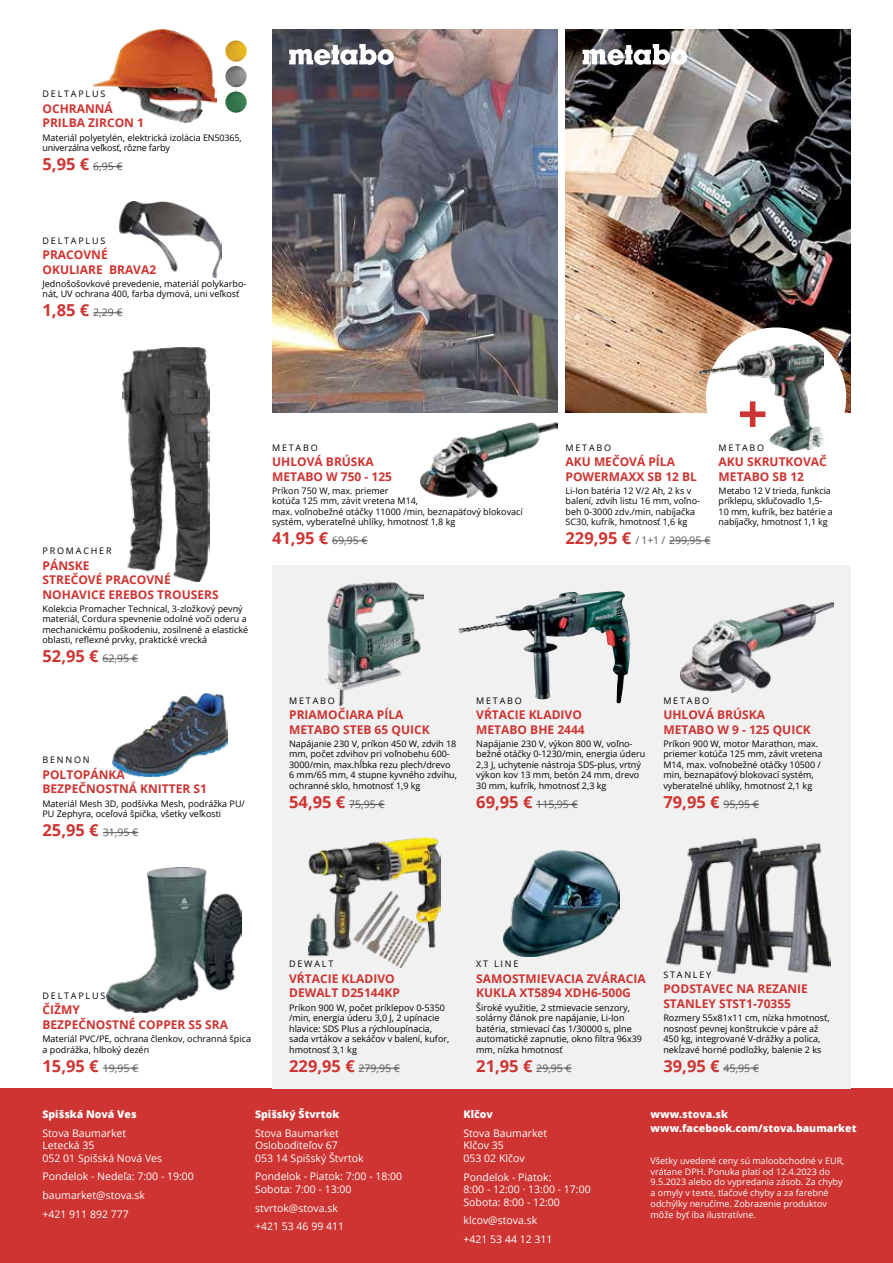
<style>
.page{position:relative;width:893px;height:1263px;background:#fff}
.page>*{position:absolute;margin:0;border:0;box-sizing:border-box;transform-origin:0 0}
.t1{font:700 16.5px "Open Sans";color:#ce3431}
.t2{font:700 12px/14.4px "Open Sans";color:#ce3431}
.t3{font:10.5px/12.6px "Open Sans";color:#fff}
.t4{font:800 10.5px "Open Sans";color:#fff}
.t5{font:10.5px "Open Sans";color:#58595b}
.t6{font:9px/10.5px "Open Sans";color:#000}
.t7{font:9px/10.8px "Open Sans";color:#fff}
.t8{font:9px "Open Sans";letter-spacing:.2em;color:#000}
.s1{font-weight:400;font-size:10.5px;color:#58595b}
.s2{font-weight:700;font-size:16.5px;color:#ce3431}
</style>
<div class="page">
<div style="left:0;top:1089px;width:893px;height:174px;background:#ce3431"></div>
<div style="left:272px;top:566px;width:578px;height:523px;background:#f1f1f2"></div>
<img style="left:566px;top:30px;width:284px;height:382px">
<div style="left:706px;top:327px;width:140px;height:141px;background:#fff;border-radius:50%"></div>
<img style="left:272px;top:30px;width:285px;height:382px">
<img style="left:421px;top:422px;width:136px;height:75px">
<hr style="left:332px;top:540px;width:36px;height:1px;background:#58595b">
<svg style="left:289px;top:43px;width:106px;height:22px"></svg>
<svg style="left:583px;top:43px;width:106px;height:22px"></svg>
<hr style="left:669px;top:540px;width:41px;height:1px;background:#58595b">
<img style="left:325px;top:583px;width:98px;height:122px">
<img style="left:458px;top:591px;width:158px;height:43px">
<img style="left:680px;top:602px;width:153px;height:90px">
<hr style="left:723px;top:804px;width:36px;height:1px;background:#58595b">
<hr style="left:349px;top:804px;width:36px;height:1px;background:#58595b">
<hr style="left:536px;top:804px;width:42px;height:1px;background:#58595b">
<img style="left:698px;top:344px;width:126px;height:107px">
<svg style="left:740px;top:401px;width:25px;height:26px"></svg>
<img style="left:225px;top:91px;width:22px;height:22px;border-radius:11px">
<img style="left:225px;top:66px;width:22px;height:21px;border-radius:11px">
<img style="left:225px;top:40px;width:22px;height:22px;border-radius:11px">
<img style="left:94px;top:30px;width:123px;height:93px">
<hr style="left:93px;top:166px;width:30px;height:1px;background:#58595b">
<img style="left:122px;top:348px;width:87px;height:233px">
<hr style="left:103px;top:658px;width:35px;height:1px;background:#58595b">
<img style="left:119px;top:201px;width:102px;height:77px">
<hr style="left:93px;top:312px;width:30px;height:1px;background:#58595b">
<img style="left:107px;top:867px;width:135px;height:145px">
<hr style="left:103px;top:1068px;width:35px;height:1px;background:#58595b">
<img style="left:666px;top:838px;width:165px;height:136px">
<hr style="left:723px;top:1068px;width:36px;height:1px;background:#58595b">
<img style="left:308px;top:838px;width:132px;height:129px">
<hr style="left:359px;top:1068px;width:41px;height:1px;background:#58595b">
<hr style="left:536px;top:1068px;width:36px;height:1px;background:#58595b">
<img style="left:503px;top:850px;width:116px;height:107px">
<img style="left:113px;top:694px;width:114px;height:82px">
<hr style="left:103px;top:832px;width:35px;height:1px;background:#58595b">
<p class="t8" style="left:43px;top:88px;width:64px">DELTAPLUS</p>
<h2 class="t2" style="left:43px;top:101px;width:103px">OCHRANNÁ<br>PRILBA ZIRCON 1</h2>
<p class="t6" style="left:43px;top:132px;width:200px">Materiál polyetylén, elektrická izolácia EN50365, univerzálna veľkosť, rôzne farby</p>
<h1 class="t1" style="left:43px;top:152px;width:82px">5,95 € <span class="s1">6,95 €</span></h1>
<p class="t8" style="left:43px;top:234px;width:64px">DELTAPLUS</p>
<h2 class="t2" style="left:43px;top:247px;width:115px">PRACOVNÉ<br>OKULIARE BRAVA2</h2>
<p class="t6" style="left:43px;top:278px;width:205px">Jednošošovkové prevedenie, materiál polykarbo&shy;nát, UV ochrana 400, farba dymová, uni veľkosť</p>
<h1 class="t1" style="left:43px;top:299px;width:82px">1,85 € <span class="s1">2,29 €</span></h1>
<p class="t8" style="left:43px;top:545px;width:71px">PROMACHER</p>
<h2 class="t2" style="left:43px;top:558px;width:178px">PÁNSKE<br>STREČOVÉ PRACOVNÉ<br>NOHAVICE EREBOS TROUSERS</h2>
<p class="t6" style="left:43px;top:603px;width:207px">Kolekcia Promacher Technical, 3-zložkový pevný materiál, Cordura spevnenie odolné voči oderu a mechanickému poškodeniu, zosilnené a elastické oblasti, reflexné prvky, praktické vrecká</p>
<h1 class="t1" style="left:43px;top:645px;width:97px">52,95 € <span class="s1">62,95 €</span></h1>
<p class="t6" style="left:43px;top:755px;width:49px">BENNON</p>
<h2 class="t2" style="left:43px;top:767px;width:166px">POLTOPÁNKA<br>BEZPEČNOSTNÁ KNITTER S1</h2>
<p class="t6" style="left:43px;top:798px;width:204px">Materiál Mesh 3D, podšívka Mesh, podrážka PU/<br>PU Zephyra, oceľová špička, všetky veľkosti</p>
<h1 class="t1" style="left:43px;top:818px;width:97px">25,95 € <span class="s1">31,95 €</span></h1>
<p class="t6" style="left:272px;top:442px;width:47px">METABO</p>
<h2 class="t2" style="left:272px;top:454px;width:121px">UHLOVÁ BRÚSKA<br>METABO W 750 - 125</h2>
<p class="t6" style="left:272px;top:485px;width:252px">Príkon 750 W, max. priemer<br>kotúča 125 mm, závit vretena M14,<br>max. voľnobežné otáčky 11000 /min, beznapäťový blokovací systém, vyberateľné uhlíky, hmotnosť 1,8 kg</p>
<h1 class="t1" style="left:272px;top:527px;width:97px">41,95 € <span class="s1">69,95 €</span></h1>
<p class="t6" style="left:566px;top:442px;width:47px">METABO</p>
<p class="t6" style="left:719px;top:442px;width:47px">METABO</p>
<h2 class="t2" style="left:566px;top:454px;width:133px">AKU MEČOVÁ PÍLA<br>POWERMAXX SB 12 BL</h2>
<h2 class="t2" style="left:719px;top:454px;width:110px">AKU SKRUTKOVAČ<br>METABO SB 12</h2>
<p class="t6" style="left:566px;top:485px;width:136px">Li-Ion batéria 12 V/2 Ah, 2 ks v balení, zdvih listu 16 mm, voľno&shy;beh 0-3000 zdv./min, nabíjačka<br>SC30, kufrík, hmotnosť 1,6 kg</p>
<p class="t6" style="left:719px;top:485px;width:116px">Metabo 12 V trieda, funkcia príklepu, skľučovadlo 1,5-<br>10 mm, kufrík, bez batérie a nabíjačky, hmotnosť 1,1 kg</p>
<p class="t5" style="left:566px;top:533px;width:146px"><span class="s2">229,95 €</span> / 1+1 / 299,95 €</p>
<p class="t6" style="left:289px;top:695px;width:47px">METABO</p>
<h2 class="t2" style="left:289px;top:707px;width:142px">PRIAMOČIARA PÍLA<br>METABO STEB 65 QUICK</h2>
<p class="t6" style="left:289px;top:738px;width:169px">Napájanie 230 V, príkon 450 W, zdvih 18 mm, počet zdvihov pri voľnobehu 600- 3000/min, max.hĺbka rezu plech/drevo 6 mm/65 mm, 4 stupne kyvného zdvihu, ochranné sklo, hmotnosť 1,9 kg</p>
<h1 class="t1" style="left:289px;top:790px;width:97px">54,95 € <span class="s1">75,95 €</span></h1>
<p class="t6" style="left:476px;top:695px;width:47px">METABO</p>
<h2 class="t2" style="left:476px;top:707px;width:110px">VŔTACIE KLADIVO<br>METABO BHE 2444</h2>
<p class="t6" style="left:476px;top:738px;width:170px">Napájanie 230 V, výkon 800 W, voľno&shy;bežné otáčky 0-1230/min, energia úderu 2,3 J, uchytenie nástroja SDS-plus, vrtný výkon kov 13 mm, betón 24 mm, drevo 30 mm, kufrík, hmotnosť 2,3 kg</p>
<p class="t5" style="left:476px;top:797px;width:103px"><span class="s2">69,95 €</span> 115,95 €</p>
<p class="t6" style="left:663px;top:695px;width:47px">METABO</p>
<h2 class="t2" style="left:663px;top:707px;width:149px">UHLOVÁ BRÚSKA<br>METABO W 9 - 125 QUICK</h2>
<p class="t6" style="left:663px;top:738px;width:161px">Príkon 900 W, motor Marathon, max. priemer kotúča 125 mm, závit vretena M14, max. voľnobežné otáčky 10500 / min, beznapäťový blokovací systém, vyberateľné uhlíky, hmotnosť 2,1 kg</p>
<h1 class="t1" style="left:663px;top:790px;width:97px">79,95 € <span class="s1">95,95 €</span></h1>
<p class="t6" style="left:289px;top:959px;width:46px">DEWALT</p>
<h2 class="t2" style="left:289px;top:971px;width:112px">VŔTACIE KLADIVO<br>DEWALT D25144KP</h2>
<p class="t6" style="left:476px;top:959px;width:44px">XT LINE</p>
<h2 class="t2" style="left:476px;top:971px;width:171px">SAMOSTMIEVACIA ZVÁRACIA<br>KUKLA XT5894 XDH6-500G</h2>
<p class="t8" style="left:663px;top:968px;width:49px">STANLEY</p>
<h2 class="t2" style="left:663px;top:981px;width:146px">PODSTAVEC NA REZANIE</h2>
<p class="t8" style="left:43px;top:989px;width:64px">DELTAPLUS</p>
<h2 class="t2" style="left:43px;top:1002px;width:187px">ČIŽMY<br>BEZPEČNOSTNÉ COPPER S5 SRA</h2>
<p class="t6" style="left:663px;top:1012px;width:168px">Rozmery 55x81x11 cm, nízka hmotnosť, nosnosť pevnej konštrukcie v páre až 450 kg, integrované V-drážky a polica, nekĺzavé horné podložky, balenie 2 ks</p>
<h1 class="t1" style="left:663px;top:1054px;width:97px">39,95 € <span class="s1">45,95 €</span></h1>
<h2 class="t2" style="left:663px;top:996px;width:129px">STANLEY STST1-70355</h2>
<p class="t6" style="left:476px;top:1002px;width:167px">Široké využitie, 2 stmievacie senzory, solárny článok pre napájanie, Li-Ion batéria, stmievací čas 1/30000 s, plne automatické zapnutie, okno filtra 96x39 mm, nízka hmotnosť</p>
<h1 class="t1" style="left:476px;top:1054px;width:97px">21,95 € <span class="s1">29,95 €</span></h1>
<p class="t6" style="left:289px;top:1002px;width:157px">Príkon 900 W, počet príklepov 0-5350</p>
<p class="t6" style="left:289px;top:1012px;width:162px">/min, energia úderu 3,0 J, 2 upínacie hlavice: SDS Plus a rýchloupínacia, sada vrtákov a sekáčov v balení, kufor, hmotnosť 3,1 kg</p>
<h1 class="t1" style="left:289px;top:1054px;width:113px">229,95 € <span class="s1">279,95 €</span></h1>
<p class="t6" style="left:43px;top:1033px;width:210px">Materiál PVC/PE, ochrana členkov, ochranná špica a podrážka, hlboký dezén</p>
<h1 class="t1" style="left:43px;top:1054px;width:97px">15,95 € <span class="s1">19,95 €</span></h1>
<p class="t4" style="left:43px;top:1106px;width:96px">Spišská Nová Ves</p>
<p class="t3" style="left:43px;top:1126px;width:121px">Stova Baumarket<br>Letecká 35<br>052 01 Spišská Nová Ves</p>
<p class="t3" style="left:43px;top:1167px;width:153px;line-height:18.6px">Pondelok - Nedeľa: 7:00 - 19:00 baumarket@stova.sk<br>+421 911 892 777</p>
<p class="t4" style="left:255px;top:1106px;width:86px">Spišský Štvrtok</p>
<p class="t3" style="left:255px;top:1126px;width:110px">Stova Baumarket<br>Osloboditeľov 67<br>053 14 Spišský Štvrtok</p>
<p class="t3" style="left:255px;top:1170px;width:149px">Pondelok - Piatok: 7:00 - 18:00<br>Sobota: 7:00 - 13:00</p>
<p class="t3" style="left:255px;top:1198px;width:90px;line-height:18.6px">stvrtok@stova.sk +421 53 46 99 411</p>
<p class="t4" style="left:463px;top:1106px;width:31px">Klčov</p>
<p class="t3" style="left:463px;top:1126px;width:85px">Stova Baumarket<br>Klčov 35<br>053 02 Klčov</p>
<p class="t3" style="left:463px;top:1170px;width:129px">Pondelok - Piatok:<br>8:00 - 12:00 · 13:00 - 17:00<br>Sobota: 8:00 - 12:00</p>
<p class="t3" style="left:463px;top:1211px;width:90px;line-height:18.6px">klcov@stova.sk +421 53 44 12 311</p>
<p class="t4" style="left:651px;top:1106px;width:79px">www.stova.sk</p>
<p class="t7" style="left:651px;top:1155px;width:195px">Všetky uvedené ceny sú maloobchodné v EUR, vrátane DPH. Ponuka platí od 12.4.2023 do 9.5.2023 alebo do vypredania zásob. Za chyby a omyly v texte, tlačové chyby a za farebné odchýlky neručíme. Zobrazenie produktov môže byť iba ilustratívne.</p>
<p class="t4" style="left:651px;top:1120px;width:207px">www.facebook.com/stova.baumarket</p>
</div>
